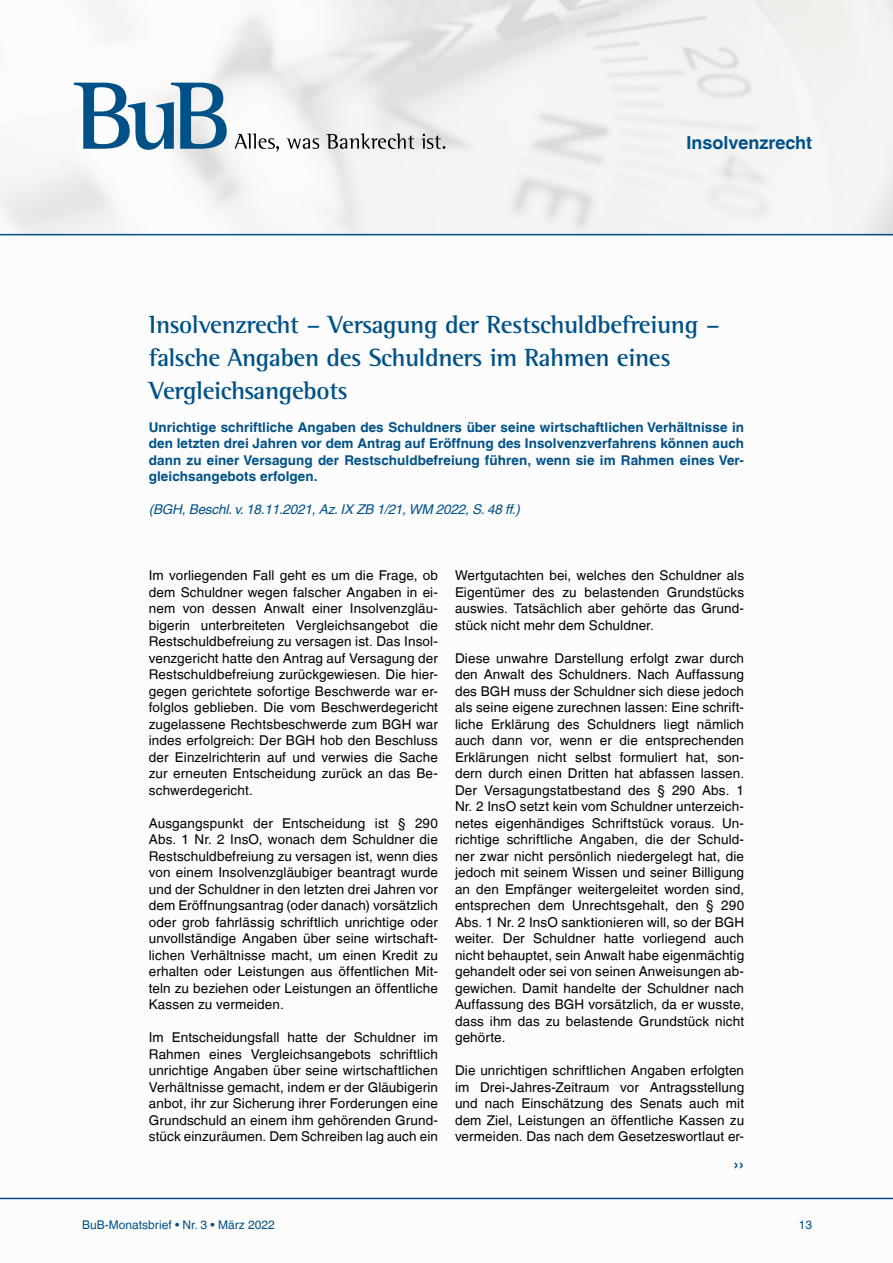
<style>
.page{position:relative;width:893px;height:1263px;background:#fff}
.page>*{position:absolute;margin:0;border:0;box-sizing:border-box;transform-origin:0 0}
.t1{font:700 25.5px/33px "Rotis Semi Serif Pro";letter-spacing:-.015em;color:#005187}
.t2{font:700 18px "Helvetica LT";color:#005187}
.t3{font:700 16.2px "Helvetica LT";color:#005187}
.t4{font:13.5px/16.5px "Helvetica LT";letter-spacing:.01em;color:#000;text-align:justify}
.t5{font:700 13.5px/16.5px "Helvetica LT";letter-spacing:.005em;color:#005187;text-align:justify}
.t6{font:italic 13.5px "Helvetica LT";letter-spacing:-.015em;color:#005187}
.t7{font:12px "Helvetica LT";color:#005187}
</style>
<div class="page">
<svg style="left:74px;top:83px;width:153px;height:67px"></svg>
<svg style="left:235px;top:133px;width:44px;height:19px"></svg>
<svg style="left:287px;top:138px;width:32px;height:11px"></svg>
<svg style="left:326px;top:133px;width:88px;height:16px"></svg>
<svg style="left:421px;top:134px;width:24px;height:15px"></svg>
<hr style="left:0;top:234px;width:893px;height:1px;background:#005187">
<hr style="left:0;top:1198px;width:893px;height:1px;background:#005187">
<h2 class="t2" style="left:686px;top:132px;width:127px">Insolvenzrecht</h2>
<h1 class="t1" style="left:149px;top:308px;width:572px">Insolvenzrecht – Versagung der Restschuldbefreiung – falsche Angaben des Schuldners im Rahmen eines<br>Vergleichsangebots</h1>
<p class="t5" style="left:149px;top:419px;width:597px">Unrichtige schriftliche Angaben des Schuldners über seine wirtschaftlichen Verhältnisse in den letzten drei Jahren vor dem Antrag auf Eröffnung des Insolvenzverfahrens können auch dann zu einer Versagung der Restschuldbefreiung führen, wenn sie im Rahmen eines Ver&shy;gleichsangebots erfolgen.</p>
<p class="t6" style="left:149px;top:502px;width:373px">(BGH, Beschl. v. 18.11.2021, Az. IX ZB 1/21, WM 2022, S. 48 ff.)</p>
<p class="t4" style="left:149px;top:567px;width:291px">Im vorliegenden Fall geht es um die Frage, ob dem Schuldner wegen falscher Angaben in ei&shy;nem von dessen Anwalt einer Insolvenzgläu&shy;bigerin unterbreiteten Vergleichsangebot die Restschuldbefreiung zu versagen ist. Das Insol&shy;venzgericht hatte den Antrag auf Versagung der Restschuldbefreiung zurückgewiesen. Die hier&shy;gegen gerichtete sofortige Beschwerde war er&shy;folglos geblieben. Die vom Beschwerdegericht zugelassene Rechtsbeschwerde zum BGH war indes erfolgreich: Der BGH hob den Beschluss der Einzelrichterin auf und verwies die Sache zur erneuten Entscheidung zurück an das Be&shy;schwerdegericht.</p>
<p class="t4" style="left:149px;top:815px;width:291px">Ausgangspunkt der Entscheidung ist § 290<br>Abs. 1 Nr. 2 InsO, wonach dem Schuldner die Restschuldbefreiung zu versagen ist, wenn dies von einem Insolvenzgläubiger beantragt wurde und der Schuldner in den letzten drei Jahren vor dem Eröffnungsantrag (oder danach) vorsätzlich oder grob fahrlässig schriftlich unrichtige oder unvollständige Angaben über seine wirtschaft&shy;lichen Verhältnisse macht, um einen Kredit zu erhalten oder Leistungen aus öffentlichen Mit&shy;teln zu beziehen oder Leistungen an öffentliche Kassen zu vermeiden.</p>
<p class="t4" style="left:149px;top:1029px;width:291px">Im Entscheidungsfall hatte der Schuldner im Rahmen eines Vergleichsangebots schriftlich unrichtige Angaben über seine wirtschaftlichen Verhältnisse gemacht, indem er der Gläubigerin anbot, ihr zur Sicherung ihrer Forderungen eine Grundschuld an einem ihm gehörenden Grund&shy;stück einzuräumen. Dem Schreiben lag auch ein</p>
<p class="t4" style="left:455px;top:567px;width:291px">Wertgutachten bei, welches den Schuldner als Eigentümer des zu belastenden Grundstücks auswies. Tatsächlich aber gehörte das Grund&shy;stück nicht mehr dem Schuldner.</p>
<p class="t4" style="left:455px;top:650px;width:291px">Diese unwahre Darstellung erfolgt zwar durch den Anwalt des Schuldners. Nach Auffassung des BGH muss der Schuldner sich diese jedoch als seine eigene zurechnen lassen: Eine schrift&shy;liche Erklärung des Schuldners liegt nämlich auch dann vor, wenn er die entsprechenden Erklärungen nicht selbst formuliert hat, son&shy;dern durch einen Dritten hat abfassen lassen.<br>Der Versagungstatbestand des § 290 Abs. 1<br>Nr. 2 InsO setzt kein vom Schuldner unterzeich&shy;netes eigenhändiges Schriftstück voraus. Un&shy;richtige schriftliche Angaben, die der Schuld&shy;ner zwar nicht persönlich niedergelegt hat, die jedoch mit seinem Wissen und seiner Billigung an den Empfänger weitergeleitet worden sind, entsprechen dem Unrechtsgehalt, den § 290<br>Abs. 1 Nr. 2 InsO sanktionieren will, so der BGH weiter. Der Schuldner hatte vorliegend auch nicht behauptet, sein Anwalt habe eigenmächtig gehandelt oder sei von seinen Anweisungen ab&shy;gewichen. Damit handelte der Schuldner nach Auffassung des BGH vorsätzlich, da er wusste, dass ihm das zu belastende Grundstück nicht gehörte.</p>
<p class="t4" style="left:455px;top:1062px;width:291px">Die unrichtigen schriftlichen Angaben erfolgten im Drei-Jahres-Zeitraum vor Antragsstellung und nach Einschätzung des Senats auch mit dem Ziel, Leistungen an öffentliche Kassen zu vermeiden. Das nach dem Gesetzeswortlaut er-</p>
<p class="t3" style="left:733px;top:1154px;width:12px">››</p>
<p class="t7" style="left:82px;top:1218px;width:194px">BuB-Monatsbrief • Nr. 3 • März 2022</p>
<p class="t7" style="left:799px;top:1218px;width:15px">13</p>
</div>
